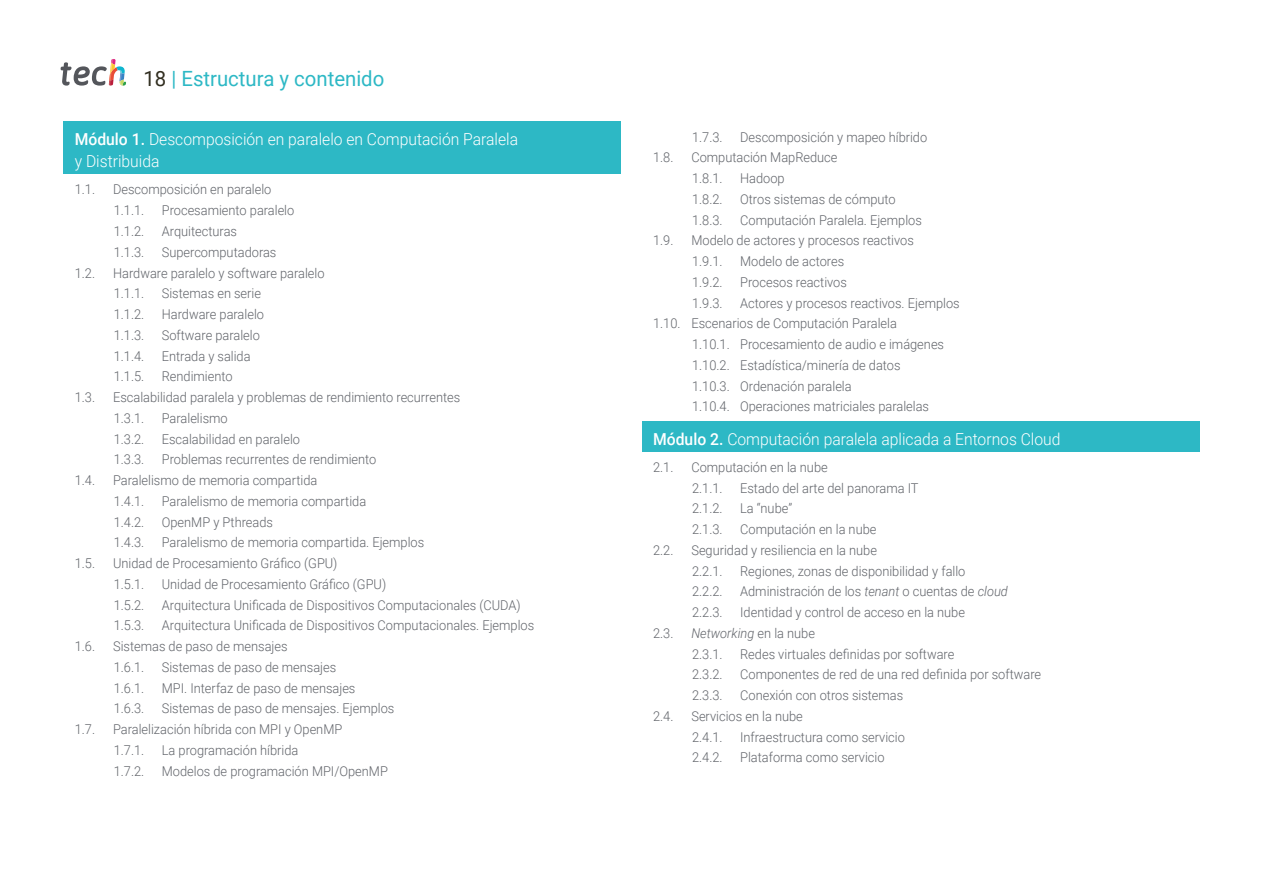
<style>
.page{position:relative;width:1263px;height:893px;background:#fff}
.page>*{position:absolute;margin:0;border:0;box-sizing:border-box;transform-origin:0 0}
.t1{font:21px "Roboto";color:#2db8c5}
.t2{font:300 16.5px/22.5px "Roboto";color:#fff;scale:.95 1}
.t3{font:300 13.5px/20.7px "Roboto";color:#61646a;scale:.95 1}
.s1{color:#312e20}
.s2{font-weight:500}
.s3{font-style:italic}
</style>
<div class="page">
<div style="left:64px;top:121px;width:557px;height:53px;background:#2db8c5"></div>
<svg style="left:61px;top:59px;width:65px;height:27px"></svg>
<div style="left:642px;top:421px;width:557px;height:30px;background:#2db8c5"></div>
<h1 class="t1" style="left:144px;top:64px;width:242px"><span class="s1">18</span> | Estructura y contenido</h1>
<p class="t2" style="left:75px;top:127px;width:468px"><span class="s2">Módulo 1.</span> Descomposición en paralelo en Computación Paralela y Distribuida</p>
<p class="t3" style="left:75px;top:179px;width:23px">1.1.</p>
<p class="t3" style="left:113px;top:179px;width:168px">Descomposición en paralelo<br>1.1.1.</p>
<p class="t3" style="left:162px;top:200px;width:141px">Procesamiento paralelo</p>
<p class="t3" style="left:114px;top:220px;width:34px">1.1.2.</p>
<p class="t3" style="left:162px;top:220px;width:81px">Arquitecturas</p>
<p class="t3" style="left:114px;top:241px;width:34px">1.1.3.</p>
<p class="t3" style="left:162px;top:241px;width:122px">Supercomputadoras</p>
<p class="t3" style="left:75px;top:262px;width:23px">1.2.</p>
<p class="t3" style="left:113px;top:262px;width:224px">Hardware paralelo y software paralelo<br>1.1.1.</p>
<p class="t3" style="left:162px;top:283px;width:106px">Sistemas en serie</p>
<p class="t3" style="left:114px;top:303px;width:34px">1.1.2.</p>
<p class="t3" style="left:162px;top:303px;width:109px">Hardware paralelo</p>
<p class="t3" style="left:114px;top:324px;width:34px">1.1.3.</p>
<p class="t3" style="left:162px;top:324px;width:105px">Software paralelo</p>
<p class="t3" style="left:114px;top:345px;width:34px">1.1.4.</p>
<p class="t3" style="left:162px;top:345px;width:95px">Entrada y salida</p>
<p class="t3" style="left:114px;top:366px;width:34px">1.1.5.</p>
<p class="t3" style="left:162px;top:366px;width:76px">Rendimiento</p>
<p class="t3" style="left:75px;top:386px;width:23px">1.3.</p>
<p class="t3" style="left:113px;top:386px;width:367px">Escalabilidad paralela y problemas de rendimiento recurrentes<br>1.3.1.</p>
<p class="t3" style="left:162px;top:407px;width:71px">Paralelismo</p>
<p class="t3" style="left:114px;top:428px;width:34px">1.3.2.</p>
<p class="t3" style="left:162px;top:428px;width:147px">Escalabilidad en paralelo</p>
<p class="t3" style="left:114px;top:449px;width:34px">1.3.3.</p>
<p class="t3" style="left:162px;top:449px;width:227px">Problemas recurrentes de rendimiento</p>
<p class="t3" style="left:75px;top:469px;width:23px">1.4.</p>
<p class="t3" style="left:113px;top:469px;width:217px">Paralelismo de memoria compartida<br>1.4.1.</p>
<p class="t3" style="left:162px;top:490px;width:217px">Paralelismo de memoria compartida</p>
<p class="t3" style="left:114px;top:511px;width:34px">1.4.2.</p>
<p class="t3" style="left:162px;top:511px;width:119px">OpenMP y Pthreads</p>
<p class="t3" style="left:114px;top:532px;width:34px">1.4.3.</p>
<p class="t3" style="left:162px;top:532px;width:278px">Paralelismo de memoria compartida. Ejemplos</p>
<p class="t3" style="left:75px;top:552px;width:23px">1.5.</p>
<p class="t3" style="left:113px;top:552px;width:238px">Unidad de Procesamiento Gráfico (GPU)<br>1.5.1.</p>
<p class="t3" style="left:162px;top:573px;width:238px">Unidad de Procesamiento Gráfico (GPU)</p>
<p class="t3" style="left:114px;top:594px;width:34px">1.5.2.</p>
<p class="t3" style="left:162px;top:594px;width:379px">Arquitectura Unificada de Dispositivos Computacionales (CUDA)</p>
<p class="t3" style="left:114px;top:615px;width:34px">1.5.3.</p>
<p class="t3" style="left:162px;top:615px;width:394px">Arquitectura Unificada de Dispositivos Computacionales. Ejemplos</p>
<p class="t3" style="left:75px;top:635px;width:23px">1.6.</p>
<p class="t3" style="left:113px;top:635px;width:185px">Sistemas de paso de mensajes<br>1.6.1.</p>
<p class="t3" style="left:162px;top:656px;width:185px">Sistemas de paso de mensajes</p>
<p class="t3" style="left:114px;top:677px;width:34px">1.6.1.</p>
<p class="t3" style="left:162px;top:677px;width:205px">MPI. Interfaz de paso de mensajes</p>
<p class="t3" style="left:114px;top:698px;width:34px">1.6.3.</p>
<p class="t3" style="left:162px;top:698px;width:246px">Sistemas de paso de mensajes. Ejemplos</p>
<p class="t3" style="left:75px;top:718px;width:23px">1.7.</p>
<p class="t3" style="left:113px;top:718px;width:243px">Paralelización híbrida con MPI y OpenMP<br>1.7.1.</p>
<p class="t3" style="left:162px;top:739px;width:145px">La programación híbrida</p>
<p class="t3" style="left:114px;top:760px;width:34px">1.7.2.</p>
<p class="t3" style="left:162px;top:760px;width:240px">Modelos de programación MPI/OpenMP</p>
<p class="t3" style="left:692px;top:126px;width:34px">1.7.3.</p>
<p class="t3" style="left:740px;top:126px;width:198px">Descomposición y mapeo híbrido</p>
<p class="t3" style="left:653px;top:147px;width:23px">1.8.</p>
<p class="t3" style="left:691px;top:147px;width:155px">Computación MapReduce<br>1.8.1.</p>
<p class="t3" style="left:740px;top:168px;width:48px">Hadoop</p>
<p class="t3" style="left:692px;top:188px;width:34px">1.8.2.</p>
<p class="t3" style="left:740px;top:188px;width:165px">Otros sistemas de cómputo</p>
<p class="t3" style="left:692px;top:209px;width:34px">1.8.3.</p>
<p class="t3" style="left:740px;top:209px;width:193px">Computación Paralela. Ejemplos</p>
<p class="t3" style="left:653px;top:230px;width:23px">1.9.</p>
<p class="t3" style="left:691px;top:230px;width:236px">Modelo de actores y procesos reactivos<br>1.9.1.</p>
<p class="t3" style="left:740px;top:251px;width:111px">Modelo de actores</p>
<p class="t3" style="left:692px;top:271px;width:34px">1.9.2.</p>
<p class="t3" style="left:740px;top:271px;width:114px">Procesos reactivos</p>
<p class="t3" style="left:692px;top:292px;width:34px">1.9.3.</p>
<p class="t3" style="left:653px;top:292px;width:324px;text-indent:87px">Actores y procesos reactivos. Ejemplos<br>1.10. Escenarios de Computación Paralela</p>
<p class="t3" style="left:692px;top:334px;width:267px">1.10.1. Procesamiento de audio e imágenes 1.10.2. Estadística/minería de datos<br>1.10.3. Ordenación paralela<br>1.10.4. Operaciones matriciales paralelas</p>
<p class="t2" style="left:653px;top:427px;width:430px"><span class="s2">Módulo 2.</span> Computación paralela aplicada a Entornos Cloud</p>
<p class="t3" style="left:653px;top:456px;width:23px">2.1.</p>
<p class="t3" style="left:691px;top:456px;width:145px">Computación en la nube<br>2.1.1.</p>
<p class="t3" style="left:740px;top:477px;width:189px">Estado del arte del panorama IT</p>
<p class="t3" style="left:692px;top:498px;width:34px">2.1.2.</p>
<p class="t3" style="left:740px;top:498px;width:56px">La “nube”</p>
<p class="t3" style="left:692px;top:518px;width:34px">2.1.3.</p>
<p class="t3" style="left:740px;top:518px;width:145px">Computación en la nube</p>
<p class="t3" style="left:653px;top:539px;width:23px">2.2.</p>
<p class="t3" style="left:691px;top:539px;width:197px">Seguridad y resiliencia en la nube<br>2.2.1.</p>
<p class="t3" style="left:740px;top:560px;width:239px">Regiones, zonas de disponibilidad y fallo</p>
<p class="t3" style="left:692px;top:581px;width:34px">2.2.2.</p>
<p class="t3" style="left:740px;top:581px;width:283px">Administración de los <span class="s3">tenant</span> o cuentas de <span class="s3">cloud</span></p>
<p class="t3" style="left:692px;top:601px;width:34px">2.2.3.</p>
<p class="t3" style="left:740px;top:601px;width:238px">Identidad y control de acceso en la nube</p>
<p class="t3" style="left:653px;top:622px;width:23px">2.3.</p>
<p class="t3" style="left:691px;top:622px;width:132px"><span class="s3">Networking</span> en la nube<br>2.3.1.</p>
<p class="t3" style="left:740px;top:643px;width:227px">Redes virtuales definidas por software</p>
<p class="t3" style="left:692px;top:664px;width:34px">2.3.2.</p>
<p class="t3" style="left:740px;top:664px;width:318px">Componentes de red de una red definida por software</p>
<p class="t3" style="left:692px;top:684px;width:34px">2.3.3.</p>
<p class="t3" style="left:740px;top:684px;width:173px">Conexión con otros sistemas</p>
<p class="t3" style="left:653px;top:705px;width:23px">2.4.</p>
<p class="t3" style="left:691px;top:705px;width:119px">Servicios en la nube<br>2.4.1.</p>
<p class="t3" style="left:740px;top:726px;width:175px">Infraestructura como servicio</p>
<p class="t3" style="left:692px;top:747px;width:34px">2.4.2.</p>
<p class="t3" style="left:740px;top:747px;width:154px">Plataforma como servicio</p>
</div>
